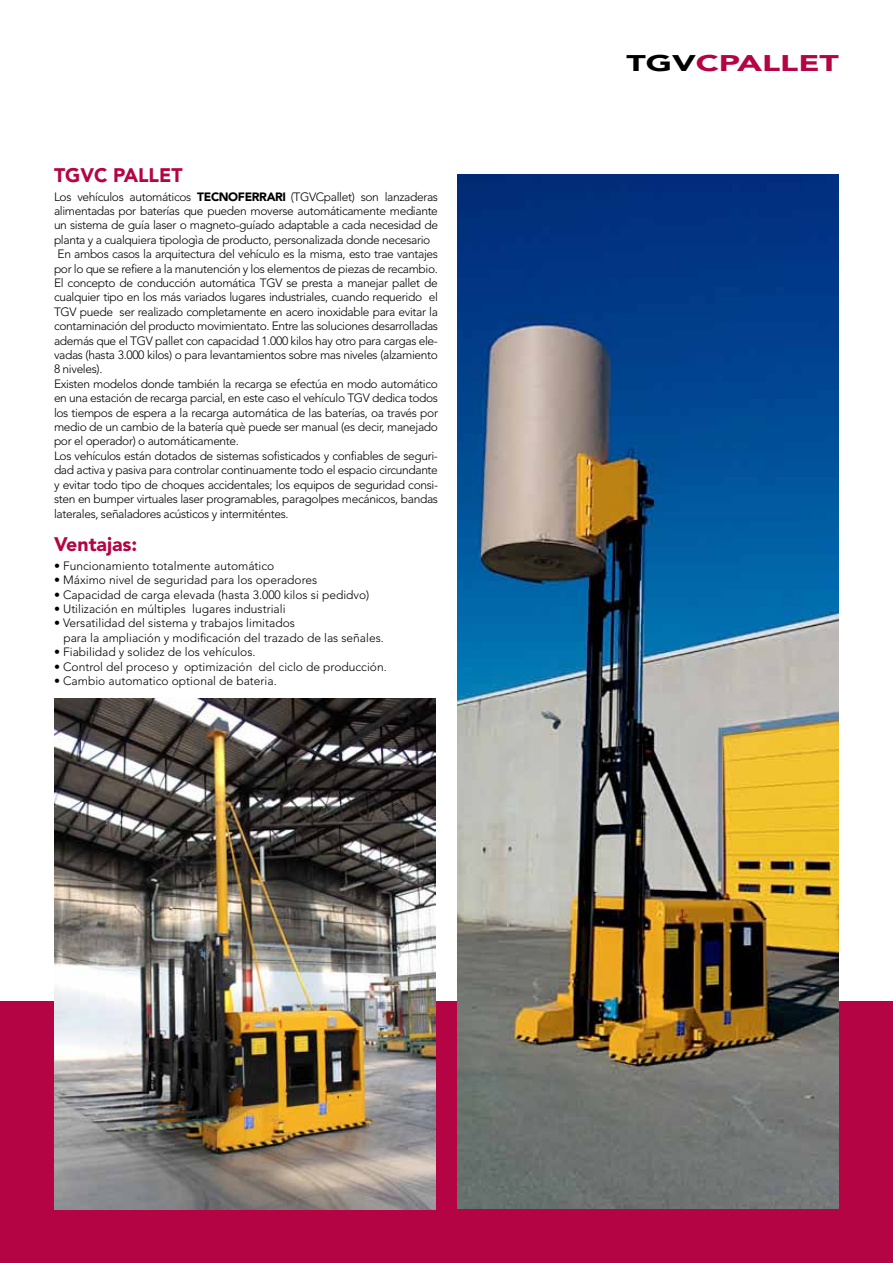
<style>
.page{position:relative;width:893px;height:1263px;background:#fff}
.page>*{position:absolute;margin:0;border:0;box-sizing:border-box;transform-origin:0 0}
.t1{font:900 22.5px "Avenir LT Std";color:#b50444;scale:1.5 1}
.t2{font:900 19.5px "Avenir LT Std";color:#b50444}
.t3{font:300 12px "Avenir LT Std";letter-spacing:-.03em;color:#000}
.t4{font:300 12px/14.4px "Avenir LT Std";color:#000}
.s1{font-weight:900}
.s2{color:#000}
</style>
<div class="page">
<div style="left:0;top:1001px;width:893px;height:262px;background:#b50444"></div>
<img style="left:457px;top:174px;width:382px;height:1035px">
<img style="left:54px;top:698px;width:382px;height:511px">
<h2 class="t2" style="left:54px;top:163px;width:130px">TGVC PALLET</h2>
<p class="t3" style="left:54px;top:189px;width:385px">Los vehículos automáticos <span class="s1">TECNOFERRARI</span> (TGVCpallet) son lanzaderas</p>
<p class="t3" style="left:54px;top:204px;width:385px">alimentadas por baterías que pueden moverse automáticamente mediante</p>
<p class="t3" style="left:54px;top:218px;width:385px">un sistema de guía laser o magneto-guíado adaptable a cada necesidad de</p>
<p class="t3" style="left:54px;top:233px;width:378px">planta y a cualquiera tipologìa de producto, personalizada donde necesario</p>
<p class="t3" style="left:58px;top:247px;width:382px">En ambos casos la arquitectura del vehículo es la misma, esto trae vantajes</p>
<p class="t3" style="left:54px;top:261px;width:385px">por lo que se refiere a la manutención y los elementos de piezas de recambio.</p>
<p class="t3" style="left:54px;top:276px;width:385px">El concepto de conducción automática TGV se presta a manejar pallet de</p>
<p class="t3" style="left:54px;top:290px;width:385px">cualquier tipo en los más variados lugares industriales, cuando requerido el</p>
<p class="t3" style="left:54px;top:305px;width:385px">TGV puede ser realizado completamente en acero inoxidable para evitar la</p>
<p class="t3" style="left:54px;top:319px;width:385px">contaminación del producto movimientato. Entre las soluciones desarrolladas</p>
<p class="t3" style="left:54px;top:333px;width:385px">además que el TGV pallet con capacidad 1.000 kilos hay otro para cargas ele-</p>
<p class="t3" style="left:54px;top:348px;width:385px">vadas (hasta 3.000 kilos) o para levantamientos sobre mas niveles (alzamiento</p>
<p class="t3" style="left:54px;top:362px;width:50px">8 niveles).</p>
<p class="t3" style="left:54px;top:377px;width:385px">Existen modelos donde también la recarga se efectúa en modo automático</p>
<p class="t3" style="left:54px;top:391px;width:386px">en una estación de recarga parcial, en este caso el vehículo TGV dedica todos</p>
<p class="t3" style="left:54px;top:405px;width:385px">los tiempos de espera a la recarga automática de las baterías, oa través por</p>
<p class="t3" style="left:54px;top:420px;width:385px">medio de un cambio de la batería què puede ser manual (es decir, manejado</p>
<p class="t3" style="left:54px;top:434px;width:187px">por el operador) o automáticamente.</p>
<p class="t3" style="left:54px;top:449px;width:385px">Los vehículos están dotados de sistemas sofisticados y confiables de seguri-</p>
<p class="t3" style="left:54px;top:463px;width:385px">dad activa y pasiva para controlar continuamente todo el espacio circundante</p>
<p class="t3" style="left:54px;top:477px;width:385px">y evitar todo tipo de choques accidentales; los equipos de seguridad consi-</p>
<p class="t3" style="left:54px;top:492px;width:385px">sten en bumper virtuales laser programables, paragolpes mecánicos, bandas</p>
<p class="t3" style="left:54px;top:506px;width:236px">laterales, señaladores acústicos y intermiténtes.</p>
<h2 class="t2" style="left:54px;top:532px;width:85px">Ventajas:</h2>
<p class="t4" style="left:54px;top:558px;width:222px">• Funcionamiento totalmente automático</p>
<p class="t4" style="left:54px;top:573px;width:265px">• Máximo nivel de seguridad para los operadores</p>
<p class="t4" style="left:54px;top:587px;width:317px">• Capacidad de carga elevada (hasta 3.000 kilos si pedidvo)</p>
<p class="t4" style="left:54px;top:602px;width:233px">• Utilización en múltiples lugares industriali</p>
<p class="t4" style="left:63px;top:616px;width:322px;text-indent:-9px">• Versatilidad del sistema y trabajos limitados<br>para la ampliación y modificación del trazado de las señales.</p>
<p class="t4" style="left:54px;top:645px;width:203px">• Fiabilidad y solidez de los vehículos.</p>
<p class="t4" style="left:54px;top:659px;width:334px">• Control del proceso y optimización del ciclo de producción.</p>
<p class="t4" style="left:54px;top:674px;width:224px">• Cambio automatico optional de bateria.</p>
<h1 class="t1" style="left:626px;top:50px;width:143px"><span class="s2">TGV</span>CPALLET</h1>
</div>
